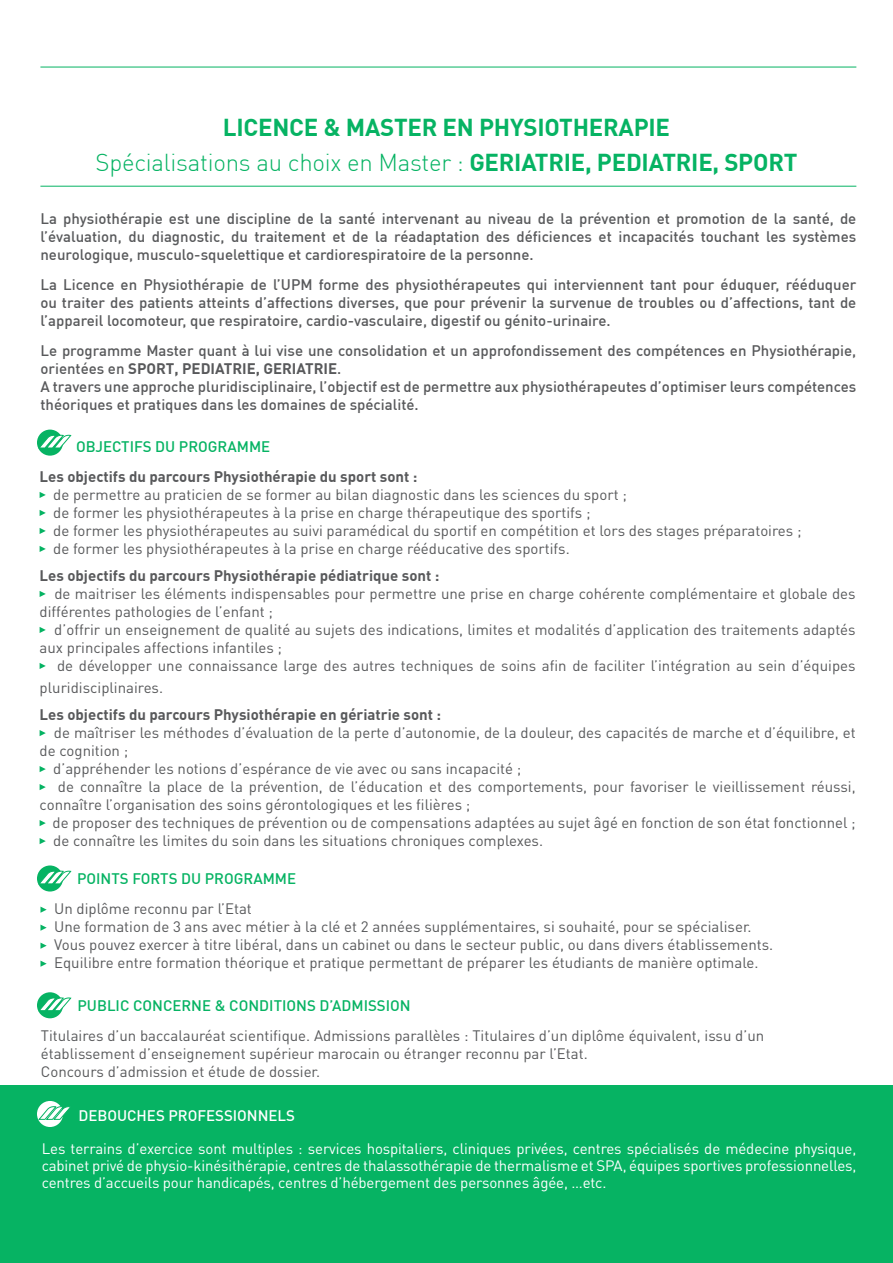
<style>
.page{position:relative;width:893px;height:1263px;background:#fff}
.page>*{position:absolute;margin:0;border:0;box-sizing:border-box;transform-origin:0 0}
.t1{font:700 24px/35.1px "DIN Pro";letter-spacing:-.01em;color:#06b363;text-align:center}
.t2{font:15px/18px "DIN Pro";color:#58595b}
.t3{font:500 15px/18px "DIN Pro";color:#58595b;text-align:justify}
.t4{font:15px/16.6px "DIN Pro";letter-spacing:-.01em;color:#fff;text-align:justify}
.t5{font:700 15px "DIN Pro";color:#58595b}
.t6{font:500 15px "DIN Pro";color:#06b363}
.t7{font:500 15px "DIN Pro";color:#fff}
.s1{font-weight:300}
.s2{font-weight:700}
</style>
<div class="page">
<div style="left:0;top:1085px;width:893px;height:178px;background:#06b363"></div>
<svg style="left:40px;top:492px;width:6px;height:6px"></svg>
<svg style="left:40px;top:510px;width:6px;height:6px"></svg>
<svg style="left:40px;top:528px;width:6px;height:6px"></svg>
<svg style="left:40px;top:546px;width:6px;height:6px"></svg>
<svg style="left:40px;top:591px;width:6px;height:6px"></svg>
<svg style="left:40px;top:627px;width:6px;height:6px"></svg>
<svg style="left:40px;top:663px;width:6px;height:6px"></svg>
<svg style="left:40px;top:730px;width:6px;height:6px"></svg>
<svg style="left:40px;top:766px;width:6px;height:6px"></svg>
<svg style="left:40px;top:784px;width:6px;height:6px"></svg>
<svg style="left:40px;top:820px;width:6px;height:6px"></svg>
<svg style="left:40px;top:838px;width:6px;height:6px"></svg>
<svg style="left:40px;top:906px;width:7px;height:7px"></svg>
<svg style="left:40px;top:924px;width:7px;height:7px"></svg>
<svg style="left:40px;top:942px;width:7px;height:7px"></svg>
<svg style="left:40px;top:960px;width:7px;height:7px"></svg>
<div style="left:37px;top:430px;width:26px;height:26px;background:#06b363;border-radius:50%"></div>
<svg style="left:39px;top:435px;width:32px;height:14px"></svg>
<div style="left:37px;top:865px;width:26px;height:26px;background:#06b363;border-radius:50%"></div>
<svg style="left:39px;top:871px;width:32px;height:13px"></svg>
<hr style="left:40px;top:67px;width:816px;height:1px;background:#06b363">
<hr style="left:40px;top:186px;width:816px;height:1px;background:#06b363">
<div style="left:37px;top:992px;width:26px;height:26px;background:#06b363;border-radius:50%"></div>
<svg style="left:39px;top:997px;width:32px;height:14px"></svg>
<div style="left:37px;top:1101px;width:26px;height:26px;background:#fff;border-radius:50%"></div>
<svg style="left:39px;top:1106px;width:31px;height:14px"></svg>
<h1 class="t1" style="left:96px;top:109px;width:703px">LICENCE &amp; MASTER EN PHYSIOTHERAPIE<br><span class="s1">Spécialisations au choix en Master :</span> GERIATRIE, PEDIATRIE, SPORT</h1>
<p class="t3" style="left:40px;top:209px;width:817px">La physiothérapie est une discipline de la santé intervenant au niveau de la prévention et promotion de la santé, de l’évaluation, du diagnostic, du traitement et de la réadaptation des déficiences et incapacités touchant les systèmes neurologique, musculo-squelettique et cardiorespiratoire de la personne.</p>
<p class="t3" style="left:40px;top:275px;width:817px">La Licence en Physiothérapie de l’UPM forme des physiothérapeutes qui interviennent tant pour éduquer, rééduquer ou traiter des patients atteints d’affections diverses, que pour prévenir la survenue de troubles ou d’affections, tant de l’appareil locomoteur, que respiratoire, cardio-vasculaire, digestif ou génito-urinaire.</p>
<p class="t3" style="left:40px;top:341px;width:817px;text-align:left">Le programme Master quant à lui vise une consolidation et un approfondissement des compétences en Physiothérapie, orientées en <span class="s2">SPORT, PEDIATRIE, GERIATRIE</span>.<br>A travers une approche pluridisciplinaire, l’objectif est de permettre aux physiothérapeutes d’optimiser leurs compétences théoriques et pratiques dans les domaines de spécialité.</p>
<p class="t6" style="left:76px;top:436px;width:196px">OBJECTIFS DU PROGRAMME</p>
<p class="t5" style="left:40px;top:466px;width:379px">Les objectifs du parcours Physiothérapie du sport sont :</p>
<p class="t2" style="left:53px;top:484px;width:750px">de permettre au praticien de se former au bilan diagnostic dans les sciences du sport ;<br>de former les physiothérapeutes à la prise en charge thérapeutique des sportifs ;<br>de former les physiothérapeutes au suivi paramédical du sportif en compétition et lors des stages préparatoires ; de former les physiothérapeutes à la prise en charge rééducative des sportifs.</p>
<p class="t5" style="left:40px;top:565px;width:401px">Les objectifs du parcours Physiothérapie pédiatrique sont :</p>
<p class="t2" style="left:40px;top:583px;width:817px;text-indent:15px">de maitriser les éléments indispensables pour permettre une prise en charge cohérente complémentaire et globale des différentes pathologies de l’enfant ;</p>
<p class="t2" style="left:40px;top:619px;width:817px;text-indent:15px">d’offrir un enseignement de qualité au sujets des indications, limites et modalités d’application des traitements adaptés aux principales affections infantiles ;</p>
<p class="t2" style="left:40px;top:653px;width:817px;line-height:22.2px;text-indent:18px">de développer une connaissance large des autres techniques de soins afin de faciliter l’intégration au sein d’équipes pluridisciplinaires.</p>
<p class="t5" style="left:40px;top:704px;width:403px">Les objectifs du parcours Physiothérapie en gériatrie sont :</p>
<p class="t2" style="left:54px;top:723px;width:803px">de maîtriser les méthodes d’évaluation de la perte d’autonomie, de la douleur, des capacités de marche et d’équilibre, et</p>
<p class="t2" style="left:40px;top:741px;width:90px">de cognition ;</p>
<p class="t2" style="left:53px;top:759px;width:470px">d’appréhender les notions d’espérance de vie avec ou sans incapacité ;</p>
<p class="t2" style="left:58px;top:777px;width:799px">de connaître la place de la prévention, de l’éducation et des comportements, pour favoriser le vieillissement réussi,</p>
<p class="t2" style="left:40px;top:795px;width:432px">connaître l’organisation des soins gérontologiques et les filières ;</p>
<p class="t2" style="left:53px;top:813px;width:804px">de proposer des techniques de prévention ou de compensations adaptées au sujet âgé en fonction de son état fonctionnel ;</p>
<p class="t2" style="left:53px;top:831px;width:491px">de connaître les limites du soin dans les situations chroniques complexes.</p>
<p class="t6" style="left:77px;top:869px;width:221px">POINTS FORTS DU PROGRAMME</p>
<p class="t2" style="left:54px;top:899px;width:721px">Un diplôme reconnu par l’Etat<br>Une formation de 3 ans avec métier à la clé et 2 années supplémentaires, si souhaité, pour se spécialiser.<br>Vous pouvez exercer à titre libéral, dans un cabinet ou dans le secteur public, ou dans divers établissements.<br>Equilibre entre formation théorique et pratique permettant de préparer les étudiants de manière optimale.</p>
<p class="t6" style="left:78px;top:995px;width:335px">PUBLIC CONCERNE &amp; CONDITIONS D’ADMISSION</p>
<p class="t2" style="left:41px;top:1026px;width:725px">Titulaires d’un baccalauréat scientifique. Admissions parallèles : Titulaires d’un diplôme équivalent, issu d’un établissement d’enseignement supérieur marocain ou étranger reconnu par l’Etat.<br>Concours d’admission et étude de dossier.</p>
<p class="t7" style="left:78px;top:1106px;width:218px">DEBOUCHES PROFESSIONNELS</p>
<p class="t4" style="left:42px;top:1140px;width:816px">Les terrains d’exercice sont multiples : services hospitaliers, cliniques privées, centres spécialisés de médecine physique, cabinet privé de physio-kinésithérapie, centres de thalassothérapie de thermalisme et SPA, équipes sportives professionnelles, centres d’accueils pour handicapés, centres d’hébergement des personnes âgée, …etc.</p>
</div>
